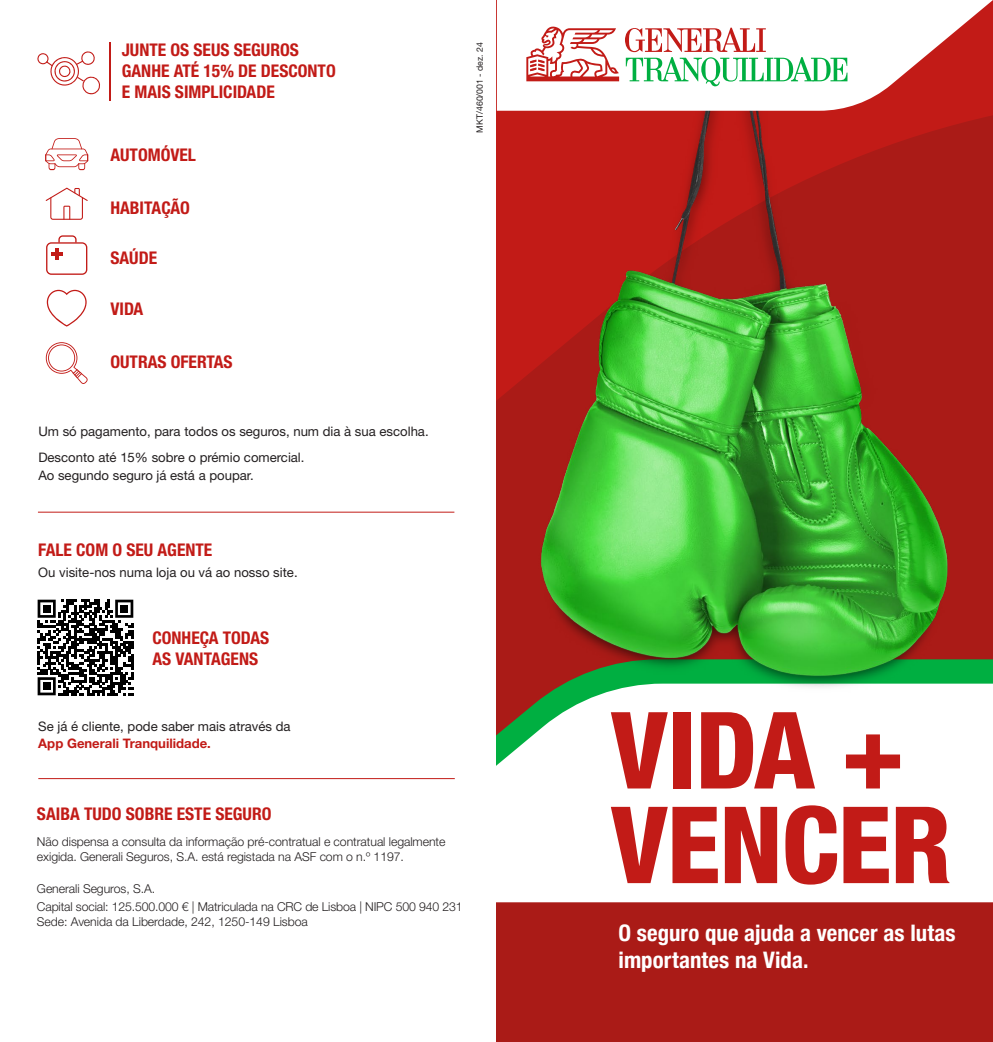
<style>
.page{position:relative;width:993px;height:1042px;background:#fff}
.page>*{position:absolute;margin:0;border:0;box-sizing:border-box;transform-origin:0 0}
.t1{font:800 condensed 106.75px/94.7px "Helvetica Neue LT Std";letter-spacing:-.01em;color:#c21b17}
.t2{font:700 condensed 22.75px/26.2px "Helvetica Neue";letter-spacing:.005em;color:#fff}
.t3{font:700 condensed 17.5px/21px "Helvetica Neue LT Std";color:#c21b17}
.t4{font:13.12px/26.2px "Helvetica Neue LT Std";color:#231f20}
.t5{font:700 13.12px "Helvetica Neue LT Std";color:#c21b17}
.t6{font:300 12.25px/18.2px "Helvetica Neue LT Std";letter-spacing:-.005em;color:#231f20}
.t7{font:8.75px "Helvetica Neue LT Std";color:#231f20}
</style>
<div class="page">
<div style="left:496px;top:902px;width:496px;height:140px;background:#aa1b17"></div>
<svg style="left:496px;top:721px;width:54px;height:45px"></svg>
<img style="left:496px;top:111px;width:496px;height:610px">
<svg style="left:496px;top:0;width:496px;height:111px"></svg>
<svg style="left:526px;top:26px;width:321px;height:60px"></svg>
<hr style="left:38px;top:778px;width:416px;height:1px;background:#c21b17">
<hr style="left:38px;top:512px;width:416px;height:1px;background:#c21b17">
<svg style="left:45px;top:138px;width:43px;height:32px"></svg>
<svg style="left:46px;top:188px;width:42px;height:32px"></svg>
<svg style="left:47px;top:290px;width:40px;height:37px"></svg>
<svg style="left:46px;top:235px;width:41px;height:40px"></svg>
<svg style="left:46px;top:342px;width:42px;height:42px"></svg>
<hr style="left:109px;top:42px;width:2px;height:59px;background:#c21b17">
<svg style="left:37px;top:51px;width:63px;height:43px"></svg>
<svg style="left:38px;top:600px;width:95px;height:95px"></svg>
<div style="left:43px;top:605px;width:8px;height:7px;background:#000"></div>
<div style="left:120px;top:605px;width:8px;height:7px;background:#000"></div>
<div style="left:43px;top:682px;width:8px;height:8px;background:#000"></div>
<h3 class="t3" style="left:122px;top:39px;width:215px">JUNTE OS SEUS SEGUROS<br>GANHE ATÉ 15% DE DESCONTO<br>E MAIS SIMPLICIDADE</h3>
<h3 class="t3" style="left:110px;top:144px;width:87px">AUTOMÓVEL</h3>
<h3 class="t3" style="left:110px;top:196px;width:81px">HABITAÇÃO</h3>
<h3 class="t3" style="left:110px;top:247px;width:48px">SAÚDE</h3>
<h3 class="t3" style="left:110px;top:298px;width:34px">VIDA</h3>
<h3 class="t3" style="left:110px;top:350px;width:124px">OUTRAS OFERTAS</h3>
<p class="t4" style="left:38px;top:418px;width:391px">Um só pagamento, para todos os seguros, num dia à sua escolha.<br>Desconto até 15% sobre o prémio comercial.</p>
<p class="t4" style="left:38px;top:462px;width:217px">Ao segundo seguro já está a poupar.</p>
<p class="t7" style="left:474px;top:132px;width:92px;rotate:-90deg">MKT/460/001 - dez. 24</p>
<h3 class="t3" style="left:38px;top:539px;width:175px">FALE COM O SEU AGENTE</h3>
<p class="t4" style="left:38px;top:559px;width:261px">Ou visite-nos numa loja ou vá ao nosso site.</p>
<h3 class="t3" style="left:152px;top:627px;width:118px">CONHEÇA TODAS<br>AS VANTAGENS</h3>
<p class="t4" style="left:38px;top:713px;width:254px">Se já é cliente, pode saber mais através da</p>
<p class="t5" style="left:38px;top:736px;width:174px">App Generali Tranquilidade.</p>
<h3 class="t3" style="left:37px;top:802px;width:236px">SAIBA TUDO SOBRE ESTE SEGURO</h3>
<p class="t6" style="left:37px;top:834px;width:410px;line-height:14.7px">Não dispensa a consulta da informação pré-contratual e contratual legalmente exigida. Generali Seguros, S.A. está registada na ASF com o n.º 1197.</p>
<p class="t6" style="left:37px;top:879px;width:427px">Generali Seguros, S.A.<br>Capital social: 125.500.000 € | Matriculada na CRC de Lisboa | NIPC 500 940 231</p>
<p class="t6" style="left:37px;top:912px;width:272px">Sede: Avenida da Liberdade, 242, 1250-149 Lisboa</p>
<h1 class="t1" style="left:610px;top:701px;width:342px">VIDA +<br>VENCER</h1>
<h2 class="t2" style="left:618px;top:918px;width:338px">O seguro que ajuda a vencer as lutas importantes na Vida.</h2>
</div>
